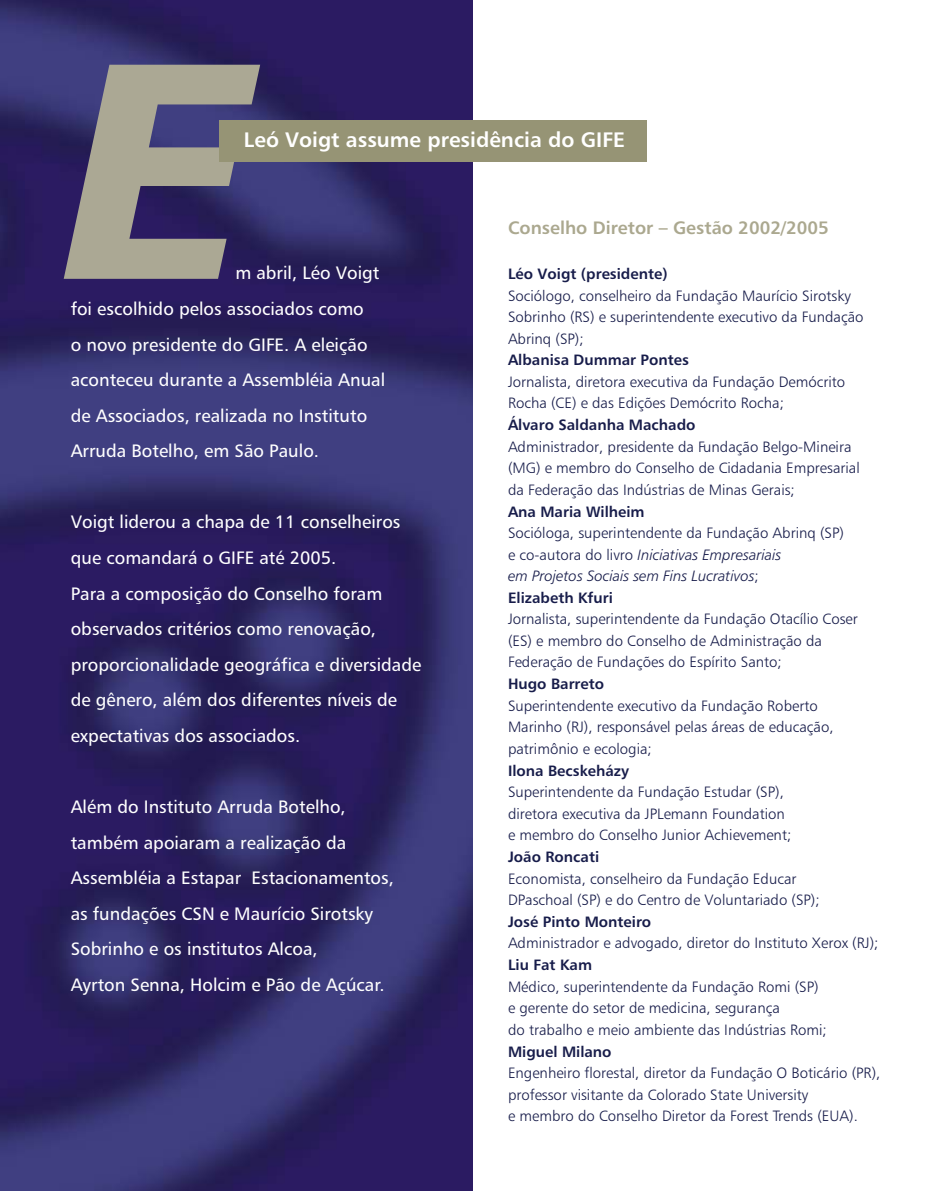
<style>
.page{position:relative;width:936px;height:1191px;background:#fff}
.page>*{position:absolute;margin:0;border:0;box-sizing:border-box;transform-origin:0 0}
.t1{font:700 21px "Humnst 777 BT";color:#fff}
.t2{font:18px/35.5px "Humnst 777 BT";color:#fff}
.t3{font:700 18px "Humnst 777 BT";color:#aba88f}
.t4{font:15px/21.5px "Humnst 777 Lt BT";color:#171c4a}
.t5{font:700 15px "Humnst 777 BT";color:#171c4a}
.s1{font-style:italic}
</style>
<div class="page">
<img style="left:0;top:0;width:473px;height:1191px">
<svg style="left:64px;top:65px;width:196px;height:214px"></svg>
<div style="left:220px;top:121px;width:427px;height:41px;background:#969475"></div>
<h1 class="t1" style="left:244px;top:131px;width:383px">Leó Voigt assume presidência do GIFE</h1>
<p class="t2" style="left:71px;top:257px;width:316px;text-indent:165px">m abril, Léo Voigt foi escolhido pelos associados como<br>o novo presidente do GIFE. A eleição aconteceu durante a Assembléia Anual de Associados, realizada no Instituto<br>Arruda Botelho, em São Paulo.</p>
<p class="t2" style="left:71px;top:506px;width:352px">Voigt liderou a chapa de 11 conselheiros que comandará o GIFE até 2005.<br>Para a composição do Conselho foram observados critérios como renovação, proporcionalidade geográfica e diversidade de gênero, além dos diferentes níveis de expectativas dos associados.</p>
<p class="t2" style="left:71px;top:791px;width:325px">Além do Instituto Arruda Botelho, também apoiaram a realização da Assembléia a Estapar Estacionamentos, as fundações CSN e Maurício Sirotsky Sobrinho e os institutos Alcoa,<br>Ayrton Senna, Holcim e Pão de Açúcar.</p>
<p class="t3" style="left:508px;top:221px;width:322px">Conselho Diretor – Gestão 2002/2005</p>
<p class="t5" style="left:508px;top:268px;width:161px">Léo Voigt (presidente)</p>
<p class="t4" style="left:508px;top:286px;width:357px">Sociólogo, conselheiro da Fundação Maurício Sirotsky<br>Sobrinho (RS) e superintendente executivo da Fundação<br>Abrinq (SP);</p>
<p class="t5" style="left:508px;top:354px;width:182px">Albanisa Dummar Pontes</p>
<p class="t4" style="left:508px;top:372px;width:339px">Jornalista, diretora executiva da Fundação Demócrito<br>Rocha (CE) e das Edições Demócrito Rocha;</p>
<p class="t5" style="left:508px;top:419px;width:189px">Álvaro Saldanha Machado</p>
<p class="t4" style="left:508px;top:437px;width:353px">Administrador, presidente da Fundação Belgo-Mineira (MG) e membro do Conselho de Cidadania Empresarial da Federação das Indústrias de Minas Gerais;</p>
<p class="t5" style="left:508px;top:505px;width:138px">Ana Maria Wilheim</p>
<p class="t4" style="left:508px;top:523px;width:337px">Socióloga, superintendente da Fundação Abrinq (SP) e co-autora do livro <span class="s1">Iniciativas Empresariais<br>em Projetos Sociais sem Fins Lucrativos</span>;</p>
<p class="t5" style="left:508px;top:592px;width:106px">Elizabeth Kfuri</p>
<p class="t4" style="left:508px;top:610px;width:351px">Jornalista, superintendente da Fundação Otacílio Coser (ES) e membro do Conselho de Administração da<br>Federação de Fundações do Espírito Santo;</p>
<p class="t5" style="left:508px;top:678px;width:98px">Hugo Barreto</p>
<p class="t4" style="left:508px;top:696px;width:327px">Superintendente executivo da Fundação Roberto<br>Marinho (RJ), responsável pelas áreas de educação, patrimônio e ecologia;</p>
<p class="t5" style="left:508px;top:764px;width:123px">Ilona Becskeházy</p>
<p class="t4" style="left:508px;top:783px;width:285px">Superintendente da Fundação Estudar (SP), diretora executiva da JPLemann Foundation e membro do Conselho Junior Achievement;</p>
<p class="t5" style="left:508px;top:851px;width:93px">João Roncati</p>
<p class="t4" style="left:508px;top:869px;width:313px">Economista, conselheiro da Fundação Educar<br>DPaschoal (SP) e do Centro de Voluntariado (SP);</p>
<p class="t5" style="left:508px;top:915px;width:145px">José Pinto Monteiro</p>
<p class="t4" style="left:508px;top:934px;width:372px">Administrador e advogado, diretor do Instituto Xerox (RJ);</p>
<p class="t5" style="left:508px;top:959px;width:86px">Liu Fat Kam</p>
<p class="t4" style="left:508px;top:977px;width:320px">Médico, superintendente da Fundação Romi (SP) e gerente do setor de medicina, segurança<br>do trabalho e meio ambiente das Indústrias Romi;</p>
<p class="t5" style="left:508px;top:1045px;width:105px">Miguel Milano</p>
<p class="t4" style="left:508px;top:1063px;width:374px">Engenheiro florestal, diretor da Fundação O Boticário (PR), professor visitante da Colorado State University<br>e membro do Conselho Diretor da Forest Trends (EUA).</p>
</div>
